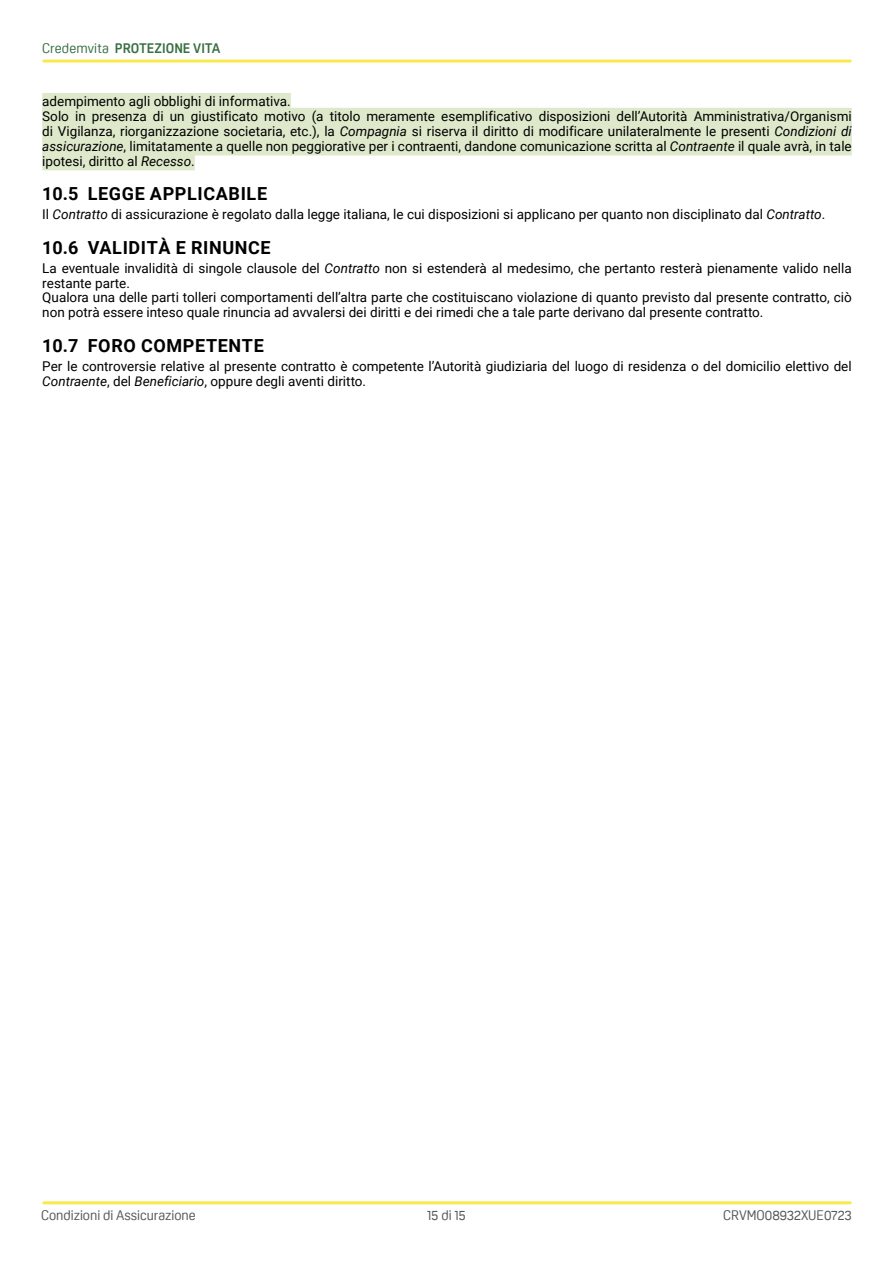
<style>
.page{position:relative;width:893px;height:1263px;background:#fff}
.page>*{position:absolute;margin:0;border:0;box-sizing:border-box;transform-origin:0 0}
.TITOLETTI{font:700 18px "Roboto";letter-spacing:.035em;color:#000}
.TESTO{font:13.5px/14.9px "Roboto";color:#000}
.t1{font:13.5px "Oscine";color:#575756}
.t2{font:700 13.5px "Oscine";color:#386f41}
.s1{font-weight:400}
.s2{font-style:italic}
</style>
<div class="page">
<hr style="left:44px;top:60px;width:806px;height:3px;background:#f8e94d">
<hr style="left:44px;top:1201px;width:806px;height:3px;background:#f8e94d">
<div style="left:42px;top:93px;width:249px;height:18px;background:#dee9cb"></div>
<div style="left:42px;top:108px;width:810px;height:18px;background:#dee9cb"></div>
<div style="left:42px;top:123px;width:810px;height:18px;background:#dee9cb"></div>
<div style="left:42px;top:137px;width:810px;height:18px;background:#dee9cb"></div>
<div style="left:42px;top:152px;width:153px;height:18px;background:#dee9cb"></div>
<p class="t2" style="left:42px;top:41px;width:180px"><span class="s1">Credemvita</span> PROTEZIONE VITA</p>
<p class="TESTO" style="left:42px;top:94px;width:250px">adempimento agli obblighi di informativa.</p>
<p class="TESTO" style="left:42px;top:109px;width:811px;text-align:justify">Solo in presenza di un giustificato motivo (a titolo meramente esemplificativo disposizioni dell’Autorità Amministrativa/Organismi di Vigilanza, riorganizzazione societaria, etc.), la <span class="s2">Compagnia</span> si riserva il diritto di modificare unilateralmente le presenti <span class="s2">Condizioni di assicurazione</span>, limitatamente a quelle non peggiorative per i contraenti, dandone comunicazione scritta al <span class="s2">Contraente</span> il quale avrà, in tale ipotesi, diritto al <span class="s2">Recesso</span>.</p>
<p class="TITOLETTI" style="left:42px;top:181px;width:226px">10.5 LEGGE APPLICABILE</p>
<p class="TESTO" style="left:42px;top:207px;width:784px">Il <span class="s2">Contratto</span> di assicurazione è regolato dalla legge italiana, le cui disposizioni si applicano per quanto non disciplinato dal <span class="s2">Contratto</span>.</p>
<p class="TITOLETTI" style="left:42px;top:235px;width:230px">10.6 VALIDITÀ E RINUNCE</p>
<p class="TESTO" style="left:42px;top:260px;width:811px">La eventuale invalidità di singole clausole del <span class="s2">Contratto</span> non si estenderà al medesimo, che pertanto resterà pienamente valido nella restante parte.</p>
<p class="TESTO" style="left:42px;top:290px;width:811px">Qualora una delle parti tolleri comportamenti dell’altra parte che costituiscano violazione di quanto previsto dal presente contratto, ciò non potrà essere inteso quale rinuncia ad avvalersi dei diritti e dei rimedi che a tale parte derivano dal presente contratto.</p>
<p class="TITOLETTI" style="left:42px;top:333px;width:223px">10.7 FORO COMPETENTE</p>
<p class="TESTO" style="left:42px;top:358px;width:811px">Per le controversie relative al presente contratto è competente l’Autorità giudiziaria del luogo di residenza o del domicilio elettivo del<br><span class="s2">Contraente</span>, del <span class="s2">Beneficiario</span>, oppure degli aventi diritto.</p>
<p class="t1" style="left:41px;top:1208px;width:156px">Condizioni di Assicurazione</p>
<p class="t1" style="left:427px;top:1208px;width:40px">15 di 15</p>
<p class="t1" style="left:723px;top:1208px;width:130px">CRVMO08932XUE0723</p>
</div>
